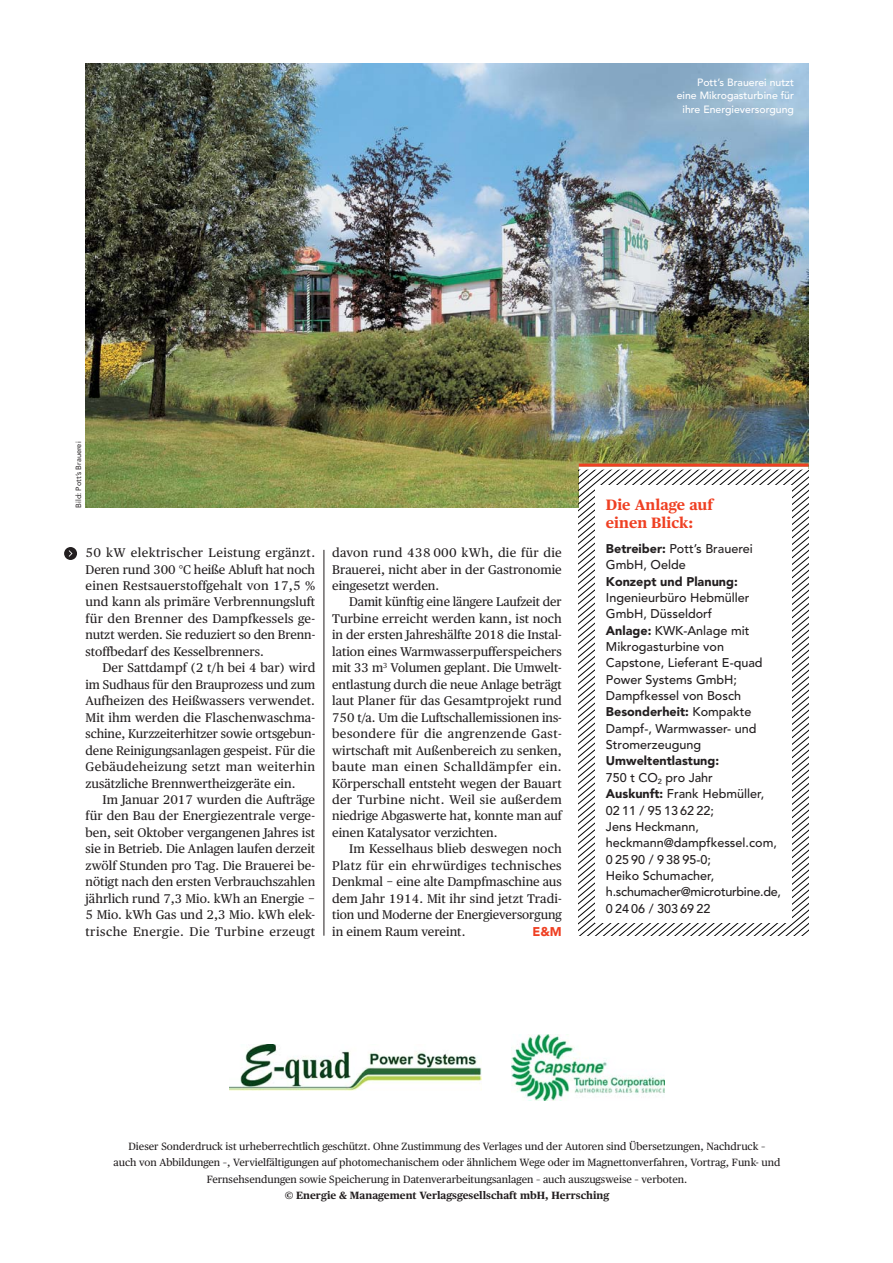
<style>
.page{position:relative;width:893px;height:1263px;background:#fff}
.page>*{position:absolute;margin:0;border:0;box-sizing:border-box;transform-origin:0 0}
.t1{font:700 15px/18px "Publico Text";color:#ef4023}
.t2{font:12.6px/16.5px "Publico Text";color:#231f20;text-align:justify}
.t3{font:500 12.6px/16.4px "Avenir LT Std";color:#231f20}
.t4{font:900 12.6px "Avenir LT Std";color:#231f20}
.t5{font:900 12.6px "Avenir LT Std";color:#ef4023}
.t6{font:10.5px/16.5px "Publico Text";color:#231f20;text-align:center}
.t7{font:500 10.5px/13.5px "Avenir LT Std";color:#fff;text-align:right}
.t8{font:700 10.5px "Publico Text";color:#231f20}
.t9{font:7.5px "Avenir LT Std";color:#231f20}
.s1{font-weight:900}
</style>
<div class="page">
<svg style="left:64px;top:547px;width:13px;height:13px"></svg>
<img style="left:86px;top:63px;width:722px;height:445px">
<svg style="left:714px;top:470px;width:94px;height:466px"></svg>
<hr style="left:579px;top:467px;width:229px;height:3px;background:#fff">
<hr style="left:579px;top:464px;width:229px;height:3px;background:#ef4023">
<div style="left:595px;top:485px;width:197px;height:438px;background:#fff"></div>
<hr style="left:324px;top:550px;width:1px;height:386px;background:#231f20">
<img style="left:511px;top:1034px;width:153px;height:66px">
<img style="left:230px;top:1044px;width:252px;height:47px">
<p class="t7" style="left:677px;top:76px;width:119px">Pott’s Brauerei nutzt eine Mikro gasturbine für ihre Energieversorgung</p>
<p class="t9" style="left:74px;top:508px;width:68px;rotate:-90deg">Bild: Pott’s Brauerei</p>
<p class="t2" style="left:86px;top:545px;width:231px">50 kW elektrischer Leistung ergänzt.<br>Deren rund 300 °C heiße Abluft hat noch einen Restsauerstoffgehalt von 17,5 % und kann als primäre Verbrennungsluft für den Brenner des Dampfkessels ge&shy;nutzt werden. Sie reduziert so den Brenn&shy;stoffbedarf des Kesselbrenners.</p>
<p class="t2" style="left:86px;top:660px;width:231px;text-indent:17px">Der Sattdampf (2 t/h bei 4 bar) wird im Sudhaus für den Brauprozess und zum Aufheizen des Heißwassers verwendet.<br>Mit ihm werden die Flaschenwaschma&shy;schine, Kurzzeiterhitzer sowie ortsgebun&shy;dene Reinigungsanlagen gespeist. Für die Gebäudeheizung setzt man weiterhin zusätzliche Brennwertheizgeräte ein.</p>
<p class="t2" style="left:86px;top:792px;width:231px;text-indent:17px">Im Januar 2017 wurden die Aufträge für den Bau der Energiezentrale verge&shy;ben, seit Oktober vergangenen Jahres ist sie in Betrieb. Die Anlagen laufen derzeit zwölf Stunden pro Tag. Die Brauerei be&shy;nötigt nach den ersten Verbrauchszahlen jährlich rund 7,3 Mio. kWh an Energie − 5 Mio. kWh Gas und 2,3 Mio. kWh elek&shy;trische Energie. Die Turbine erzeugt</p>
<p class="t2" style="left:332px;top:545px;width:231px">davon rund 438 000 kWh, die für die Brauerei, nicht aber in der Gastronomie eingesetzt werden.</p>
<p class="t2" style="left:332px;top:594px;width:231px;text-indent:17px">Damit künftig eine längere Laufzeit der Turbine erreicht werden kann, ist noch in der ersten Jahreshälfte 2018 die Instal&shy;lation eines Warmwasserpufferspeichers mit 33 m<sup>3</sup> Volumen geplant. Die Umwelt&shy;entlastung durch die neue Anlage beträgt laut Planer für das Gesamtprojekt rund 750 t/a. Um die Luftschallemissionen ins&shy;besondere für die angrenzende Gast&shy;wirtschaft mit Außenbereich zu senken, baute man einen Schalldämpfer ein.<br>Körper schall entsteht wegen der Bauart der Turbine nicht. Weil sie außerdem niedrige Abgaswerte hat, konnte man auf einen Katalysator verzichten.</p>
<p class="t2" style="left:332px;top:841px;width:231px;text-indent:17px">Im Kesselhaus blieb deswegen noch Platz für ein ehrwürdiges technisches Denkmal − eine alte Dampfmaschine aus dem Jahr 1914. Mit ihr sind jetzt Tradi&shy;tion und Moderne der Energieversorgung in einem Raum vereint.</p>
<p class="t5" style="left:532px;top:925px;width:31px">E&amp;M</p>
<p class="t1" style="left:606px;top:496px;width:109px">Die Anlage auf einen Blick:</p>
<p class="t3" style="left:606px;top:541px;width:149px"><span class="s1">Betreiber:</span> Pott’s Brauerei<br>GmbH, Oelde</p>
<p class="t4" style="left:606px;top:575px;width:133px">Konzept und Planung:</p>
<p class="t3" style="left:606px;top:590px;width:158px">Ingenieurbüro Hebmüller<br>GmbH, Düsseldorf<br><span class="s1">Anlage:</span> KWK-Anlage mit<br>Mikrogasturbine von<br>Capstone, Lieferant E-quad<br>Power Systems GmbH;<br>Dampfkessel von Bosch<br><span class="s1">Besonderheit:</span> Kompakte<br>Dampf-, Warmwasser- und<br>Stromerzeugung</p>
<p class="t3" style="left:606px;top:754px;width:177px"><span class="s1">Umweltentlastung:<br></span>750 t CO<sub>2</sub> pro Jahr<br><span class="s1">Auskunft:</span> Frank Hebmüller,<br>02 11 / 95 13 62 22;<br>Jens Heckmann, heckmann@dampfkessel.com,<br>0 25 90 / 9 38 95-0;<br>Heiko Schumacher, h.schumacher@microturbine.de,<br>0 24 06 / 303 69 22</p>
<p class="t6" style="left:114px;top:1138px;width:668px">Dieser Sonderdruck ist urheberrechtlich geschützt. Ohne Zustimmung des Verlages und der Autoren sind Übersetzungen, Nachdruck –<br>auch von Abbildungen –, Vervielfältigungen auf photomechanischem oder ähnlichem Wege oder im Magnettonverfahren, Vortrag, Funk- und<br>Fernsehsendungen sowie Speicherung in Datenverarbeitungsanlagen – auch auszugsweise – verboten.</p>
<p class="t8" style="left:285px;top:1189px;width:326px">© Energie &amp; Management Verlagsgesellschaft mbH, Herrsching</p>
</div>
